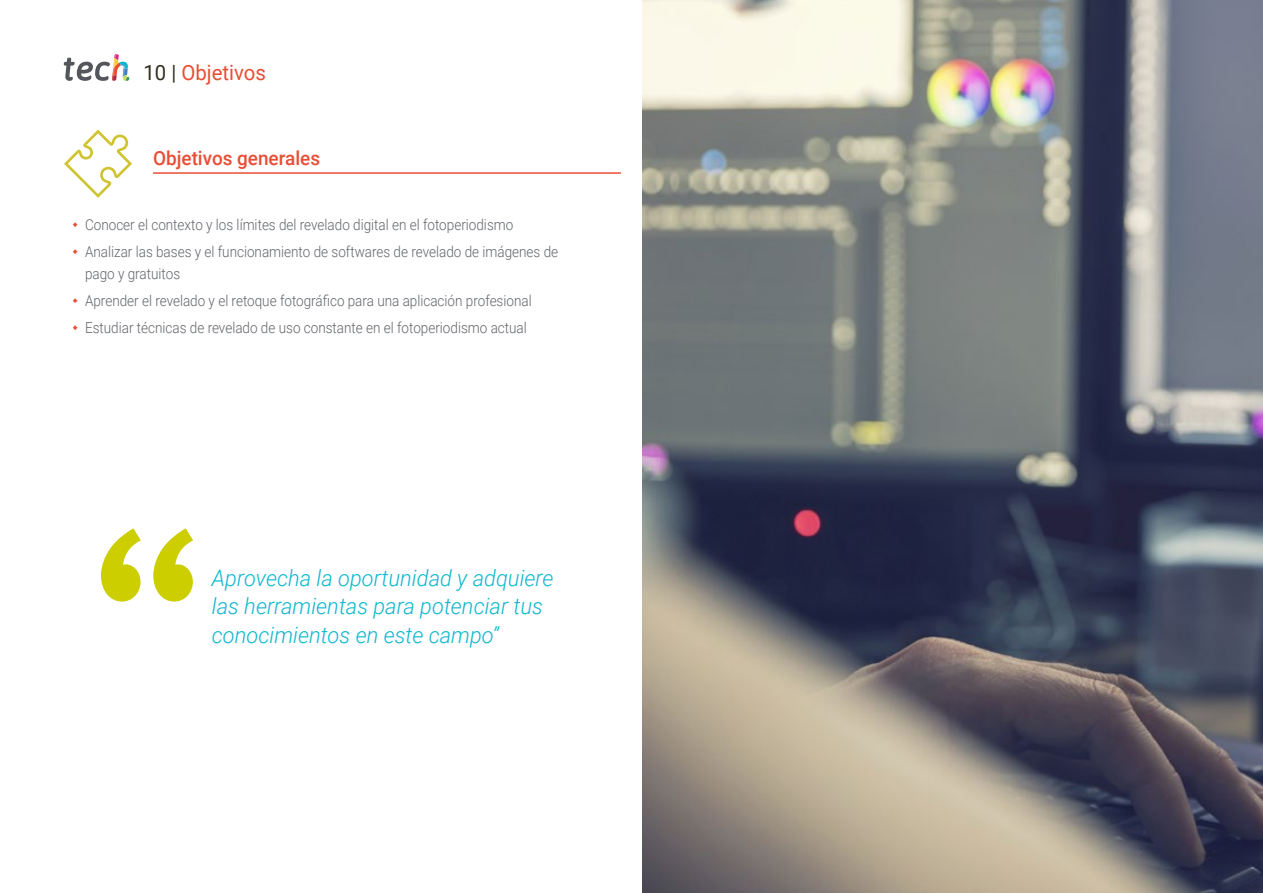
<style>
.page{position:relative;width:1263px;height:893px;background:#fff}
.page>*{position:absolute;margin:0;border:0;box-sizing:border-box;transform-origin:0 0}
.t1{font:italic 300 22.5px/28.5px "Roboto";color:#0fb6cf}
.t2{font:21px "Roboto";color:#e94d35}
.t3{font:500 19.5px "Roboto";color:#e94d35}
.t4{font:300 15px/26.7px "Roboto";color:#61646a;scale:.9 1}
.s1{color:#312e20}
</style>
<div class="page">
<hr style="left:153px;top:173px;width:468px;height:1px;background:#e94d35">
<svg style="left:64px;top:130px;width:68px;height:68px"></svg>
<svg style="left:64px;top:54px;width:65px;height:27px"></svg>
<img style="left:642px;top:0;width:621px;height:893px">
<svg style="left:101px;top:528px;width:92px;height:74px"></svg>
<h2 class="t2" style="left:144px;top:57px;width:124px"><span class="s1">10 |</span> Objetivos</h2>
<h3 class="t3" style="left:153px;top:144px;width:169px">Objetivos generales</h3>
<p class="t4" style="left:85px;top:211px;width:527px">Conocer el contexto y los límites del revelado digital en el fotoperiodismo<br>Analizar las bases y el funcionamiento de softwares de revelado de imágenes de</p>
<p class="t4" style="left:85px;top:260px;width:498px">pago y gratuitos<br>Aprender el revelado y el retoque fotográfico para una aplicación profesional<br>Estudiar técnicas de revelado de uso constante en el fotoperiodismo actual</p>
<h1 class="t1" style="left:212px;top:562px;width:343px">Aprovecha la oportunidad y adquiere las herramientas para potenciar tus conocimientos en este campo”</h1>
</div>
